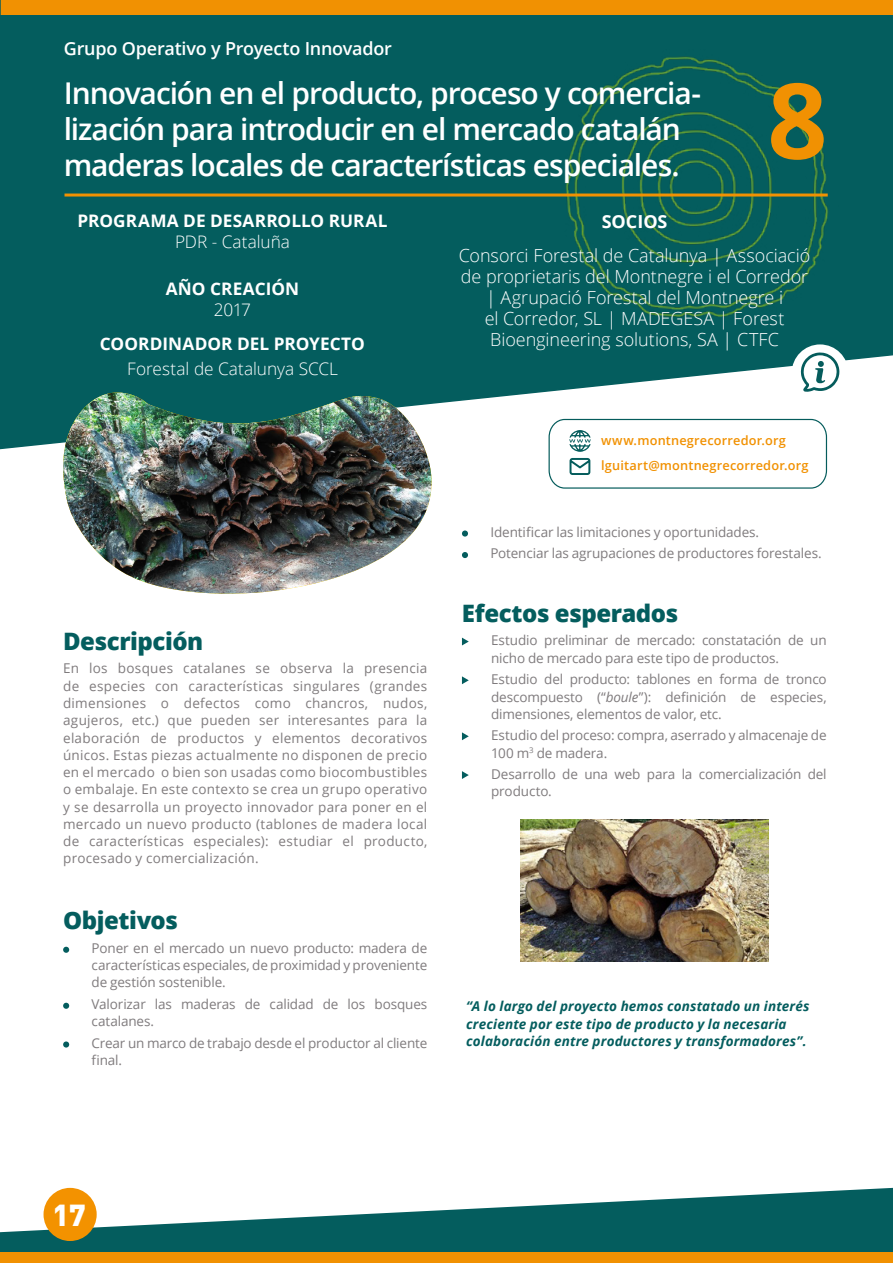
<style>
.page{position:relative;width:893px;height:1263px;background:#fff}
.page>*{position:absolute;margin:0;border:0;box-sizing:border-box;transform-origin:0 0}
.t1{font:700 105px "Open Sans";color:#f19102}
.t2{font:600 30px/36px "Open Sans";letter-spacing:-.035em;color:#fff}
.t3{font:900 30px "DIN Pro";color:#fff}
.t4{font:800 24px "Open Sans";letter-spacing:-.02em;color:#045d5e}
.t5{font:300 18px/21px "Open Sans";letter-spacing:-.005em;color:#fff;text-align:center}
.t6{font:600 18px "Open Sans";letter-spacing:-.015em;color:#fff}
.t7{font:700 18px "Open Sans";color:#fff}
.t8{font:700 17.25px "Open Sans";color:#fff}
.t9{font:300 17.25px "Open Sans";color:#fff}
.t10{font:13.5px/17.2px "Open Sans";letter-spacing:-.01em;color:#7f7b7d}
.t11{font:italic 700 13.5px/17.2px "Open Sans";letter-spacing:.01em;color:#045d5e}
.t12{font:600 12.75px "Open Sans";letter-spacing:.015em;color:#f19102}
.s1{font-style:italic}
</style>
<div class="page">
<svg style="left:0;top:15px;width:893px;height:435px;background:#186a6a"></svg>
<div style="left:0;top:0;width:893px;height:15px;background:#f19102"></div>
<svg style="left:0;top:1188px;width:893px;height:64px;fill:#045d5e"></svg>
<img style="left:552px;top:49px;width:290px;height:283px">
<div style="left:0;top:1252px;width:893px;height:11px;background:#f19102"></div>
<hr style="left:65px;top:194px;width:763px;height:3px;background:#f19102">
<svg style="left:0;top:0;width:2px;height:449px"></svg>
<img style="left:63px;top:392px;width:369px;height:202px">
<div style="left:792px;top:344px;width:56px;height:57px;background:#fff;border-radius:50%"></div>
<svg style="left:801px;top:352px;width:38px;height:40px"></svg>
<svg style="left:548px;top:418px;width:280px;height:71px"></svg>
<div style="left:44px;top:1188px;width:53px;height:53px;background:#f39200;border-radius:50%"></div>
<svg style="left:462px;top:530px;width:6px;height:7px"></svg>
<svg style="left:462px;top:552px;width:6px;height:6px"></svg>
<svg style="left:462px;top:638px;width:7px;height:7px"></svg>
<svg style="left:462px;top:676px;width:7px;height:8px"></svg>
<svg style="left:462px;top:732px;width:7px;height:8px"></svg>
<svg style="left:462px;top:771px;width:7px;height:8px"></svg>
<img style="left:520px;top:819px;width:248px;height:142px">
<svg style="left:63px;top:947px;width:6px;height:6px"></svg>
<svg style="left:63px;top:1003px;width:6px;height:6px"></svg>
<svg style="left:63px;top:1041px;width:6px;height:6px"></svg>
<h3 class="t6" style="left:64px;top:36px;width:330px">Grupo Operativo y Proyecto Innovador</h3>
<h2 class="t2" style="left:64px;top:75px;width:639px">Innovación en el producto, proceso y comercia&shy;lización para introducir en el mercado catalán maderas locales de características especiales.</h2>
<h3 class="t7" style="left:602px;top:209px;width:67px">SOCIOS</h3>
<h3 class="t5" style="left:459px;top:244px;width:353px">Consorci Forestal de Catalunya | Associació de proprietaris del Montnegre i el Corredor | Agrupació Forestal del Montnegre i<br>el Corredor, SL | MADEGESA | Forest Bioengineering solutions, SA | CTFC</h3>
<h1 class="t1" style="left:767px;top:47px;width:61px">8</h1>
<p class="t8" style="left:78px;top:209px;width:311px">PROGRAMA DE DESARROLLO RURAL</p>
<p class="t9" style="left:175px;top:230px;width:116px">PDR - Cataluña</p>
<p class="t8" style="left:166px;top:276px;width:135px">AÑO CREACIÓN</p>
<p class="t9" style="left:214px;top:298px;width:39px">2017</p>
<p class="t8" style="left:100px;top:331px;width:267px">COORDINADOR DEL PROYECTO</p>
<p class="t9" style="left:127px;top:357px;width:212px">Forestal de Catalunya SCCL</p>
<p class="t12" style="left:601px;top:432px;width:186px">www.montnegrecorredor.org</p>
<p class="t12" style="left:601px;top:457px;width:209px">lguitart@montnegrecorredor.org</p>
<h3 class="t4" style="left:63px;top:623px;width:142px">Descripción</h3>
<p class="t10" style="left:63px;top:660px;width:366px;text-align:justify">En los bosques catalanes se observa la presencia de especies con características singulares (grandes dimensiones o defectos como chancros, nudos, agujeros, etc.) que pueden ser interesantes para la elaboración de productos y elementos decorativos únicos. Estas piezas actualmente no disponen de precio en el mercado o bien son usadas como biocombustibles o embalaje. En este contexto se crea un grupo operativo y se desarrolla un proyecto innovador para poner en el mercado un nuevo producto (tablones de madera local de características especiales): estudiar el producto, procesado y comercialización.</p>
<h3 class="t4" style="left:63px;top:902px;width:116px">Objetivos</h3>
<p class="t10" style="left:92px;top:939px;width:337px;text-align:justify">Poner en el mercado un nuevo producto: madera de características especiales, de proximidad y proveniente de gestión sostenible.</p>
<p class="t10" style="left:92px;top:995px;width:337px">Valorizar las maderas de calidad de los bosques catalanes.</p>
<p class="t10" style="left:92px;top:1034px;width:337px">Crear un marco de trabajo desde el productor al cliente final.</p>
<p class="t10" style="left:490px;top:521px;width:333px;line-height:21.5px">Identificar las limitaciones y oportunidades.<br>Potenciar las agrupaciones de productores forestales.</p>
<h3 class="t4" style="left:462px;top:595px;width:218px">Efectos esperados</h3>
<p class="t10" style="left:491px;top:632px;width:337px">Estudio preliminar de mercado: constatación de un nicho de mercado para este tipo de productos.</p>
<p class="t10" style="left:491px;top:670px;width:337px;text-align:justify">Estudio del producto: tablones en forma de tronco descompuesto (“<span class="s1">boule</span>”): definición de especies, dimensiones, elementos de valor, etc.</p>
<p class="t10" style="left:491px;top:726px;width:337px">Estudio del proceso: compra, aserrado y almacenaje de<br>100 m<sup>3</sup> de madera.</p>
<p class="t10" style="left:491px;top:765px;width:337px">Desarrollo de una web para la comercialización del producto.</p>
<p class="t11" style="left:466px;top:997px;width:345px">“A lo largo del proyecto hemos constatado un interés creciente por este tipo de producto y la necesaria colaboración entre productores y transformadores”.</p>
<h2 class="t3" style="left:52px;top:1195px;width:35px">17</h2>
</div>
